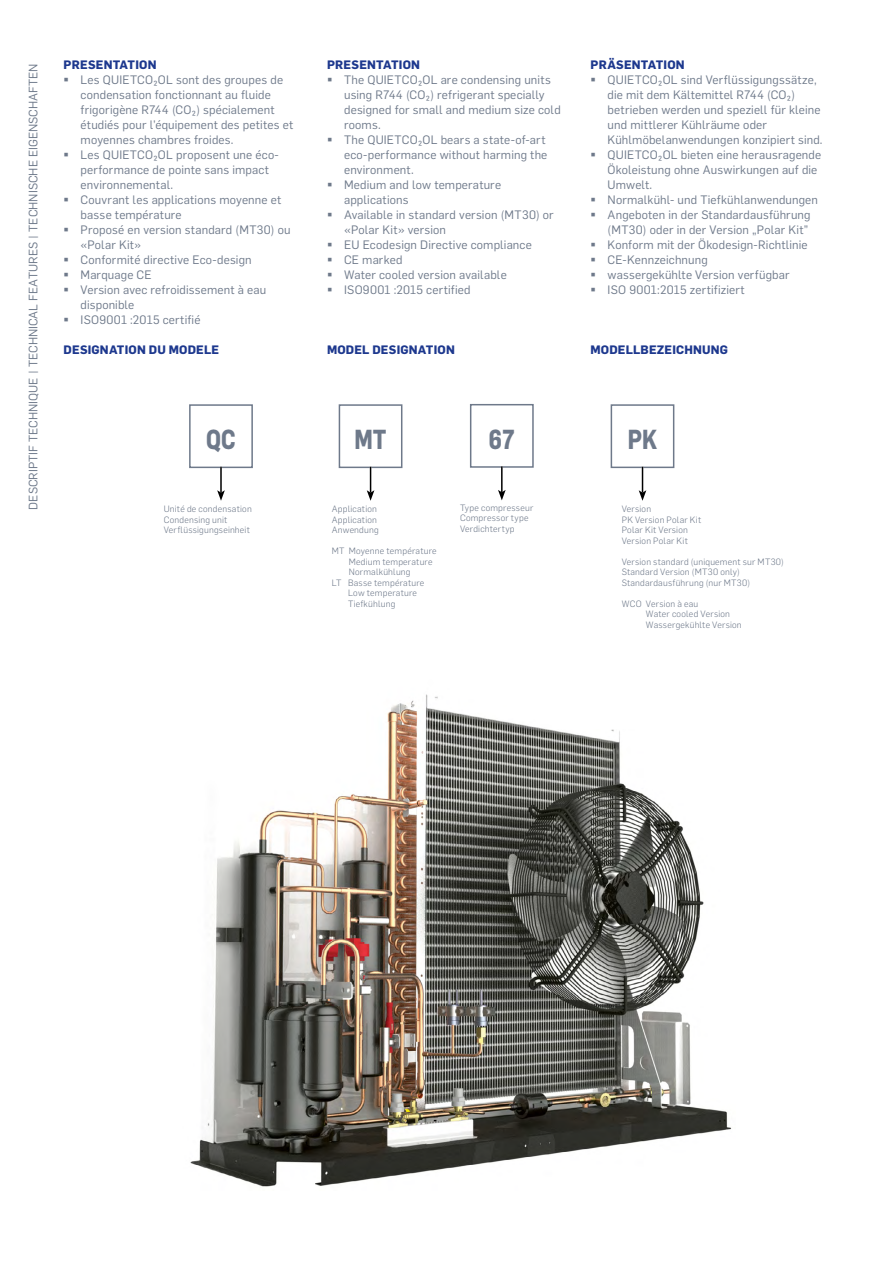
<style>
.page{position:relative;width:893px;height:1263px;background:#fff}
.page>*{position:absolute;margin:0;border:0;box-sizing:border-box;transform-origin:0 0}
.t1{font:700 27px "Flama";color:#6e798a;scale:.8 1}
.t2{font:12px/15px "Flama";letter-spacing:.015em;color:#6e798a}
.t3{font:700 12px "Flama";letter-spacing:.015em;color:#1d388e}
.t4{font:300 9px/10.5px "Flama";letter-spacing:.025em;color:#6e798a}
</style>
<div class="page">
<div style="left:189px;top:404px;width:64px;height:64px;border:2px solid #6e798a"></div>
<div style="left:339px;top:404px;width:63px;height:64px;border:2px solid #6e798a"></div>
<div style="left:611px;top:404px;width:63px;height:64px;border:2px solid #6e798a"></div>
<hr style="left:220px;top:467px;width:2px;height:26px;background:#000">
<svg style="left:217px;top:490px;width:8px;height:11px"></svg>
<div style="left:470px;top:404px;width:64px;height:64px;border:2px solid #6e798a"></div>
<hr style="left:501px;top:466px;width:2px;height:26px;background:#000">
<svg style="left:498px;top:490px;width:8px;height:10px"></svg>
<svg style="left:367px;top:467px;width:7px;height:34px"></svg>
<svg style="left:639px;top:467px;width:7px;height:34px"></svg>
<img style="left:190px;top:694px;width:542px;height:493px">
<p class="t2" style="left:25px;top:509px;width:447px;rotate:-90deg">DESCRIPTIF TECHNIQUE | TECHNICAL FEATURES | TECHNISCHE EIGENSCHAFTEN</p>
<p class="t3" style="left:64px;top:56px;width:94px">PRESENTATION</p>
<p class="t2" style="left:81px;top:71px;width:214px">Les QUIETCO₂OL sont des groupes de condensation fonctionnant au fluide frigorigène R744 (CO₂) spécialement étudiés pour l’équipement des petites et moyennes chambres froides.<br>Les QUIETCO₂OL proposent une éco&shy;performance de pointe sans impact environnemental.<br>Couvrant les applications moyenne et basse température<br>Proposé en version standard (MT30) ou «Polar Kit»<br>Conformité directive Eco-design<br>Marquage CE<br>Version avec refroidissement à eau disponible<br>ISO9001 :2015 certifié</p>
<p class="t3" style="left:64px;top:341px;width:157px">DESIGNATION DU MODELE</p>
<p class="t3" style="left:327px;top:56px;width:94px">PRESENTATION</p>
<p class="t2" style="left:344px;top:71px;width:218px">The QUIETCO₂OL are condensing units using R744 (CO₂) refrigerant specially designed for small and medium size cold rooms.<br>The QUIETCO₂OL bears a state-of-art eco-performance without harming the environment.<br>Medium and low temperature applications<br>Available in standard version (MT30) or «Polar Kit» version<br>EU Ecodesign Directive compliance<br>CE marked<br>Water cooled version available<br>ISO9001 :2015 certified</p>
<p class="t3" style="left:327px;top:341px;width:129px">MODEL DESIGNATION</p>
<p class="t3" style="left:591px;top:56px;width:96px">PRÄSENTATION</p>
<p class="t2" style="left:607px;top:71px;width:217px">QUIETCO₂OL sind Verflüssigungssätze, die mit dem Kältemittel R744 (CO₂) betrieben werden und speziell für kleine und mittlerer Kühlräume oder Kühlmöbelanwendungen konzipiert sind.<br>QUIETCO₂OL bieten eine herausragende Ökoleistung ohne Auswirkungen auf die Umwelt.<br>Normalkühl- und Tiefkühlanwendungen Angeboten in der Standardausführung (MT30) oder in der Version „Polar Kit” Konform mit der Ökodesign-Richtlinie CE-Kennzeichnung<br>wassergekühlte Version verfügbar<br>ISO 9001:2015 zertifiziert</p>
<p class="t3" style="left:590px;top:341px;width:139px">MODELLBEZEICHNUNG</p>
<h1 class="t1" style="left:206px;top:420px;width:38px">QC</h1>
<h1 class="t1" style="left:355px;top:420px;width:42px">MT</h1>
<h1 class="t1" style="left:489px;top:419px;width:34px">67</h1>
<h1 class="t1" style="left:628px;top:420px;width:38px">PK</h1>
<p class="t4" style="left:164px;top:503px;width:90px">Unité de condensation<br>Condensing unit<br>Verflüssigungseinheit</p>
<p class="t4" style="left:332px;top:503px;width:49px">Application<br>Application<br>Anwendung</p>
<p class="t4" style="left:332px;top:545px;width:106px">MT Moyenne température</p>
<p class="t4" style="left:349px;top:556px;width:85px">Medium temperature</p>
<p class="t4" style="left:349px;top:566px;width:63px">Normalkühlung</p>
<p class="t4" style="left:332px;top:577px;width:94px">LT Basse température</p>
<p class="t4" style="left:348px;top:587px;width:71px">Low temperature</p>
<p class="t4" style="left:348px;top:598px;width:49px">Tiefkühlung</p>
<p class="t4" style="left:460px;top:502px;width:75px">Type compresseur<br>Compressor type<br>Verdichtertyp</p>
<p class="t4" style="left:622px;top:503px;width:81px">Version<br>PK Version Polar Kit<br>Polar Kit Version<br>Version Polar Kit</p>
<p class="t4" style="left:622px;top:556px;width:164px">Version standard (uniquement sur MT30)<br>Standard Version (MT30 only)<br>Standardausführung (nur MT30)</p>
<p class="t4" style="left:646px;top:598px;width:97px;text-indent:-24px">WCO Version à eau<br>Water cooled Version<br>Wassergekühlte Version</p>
</div>
